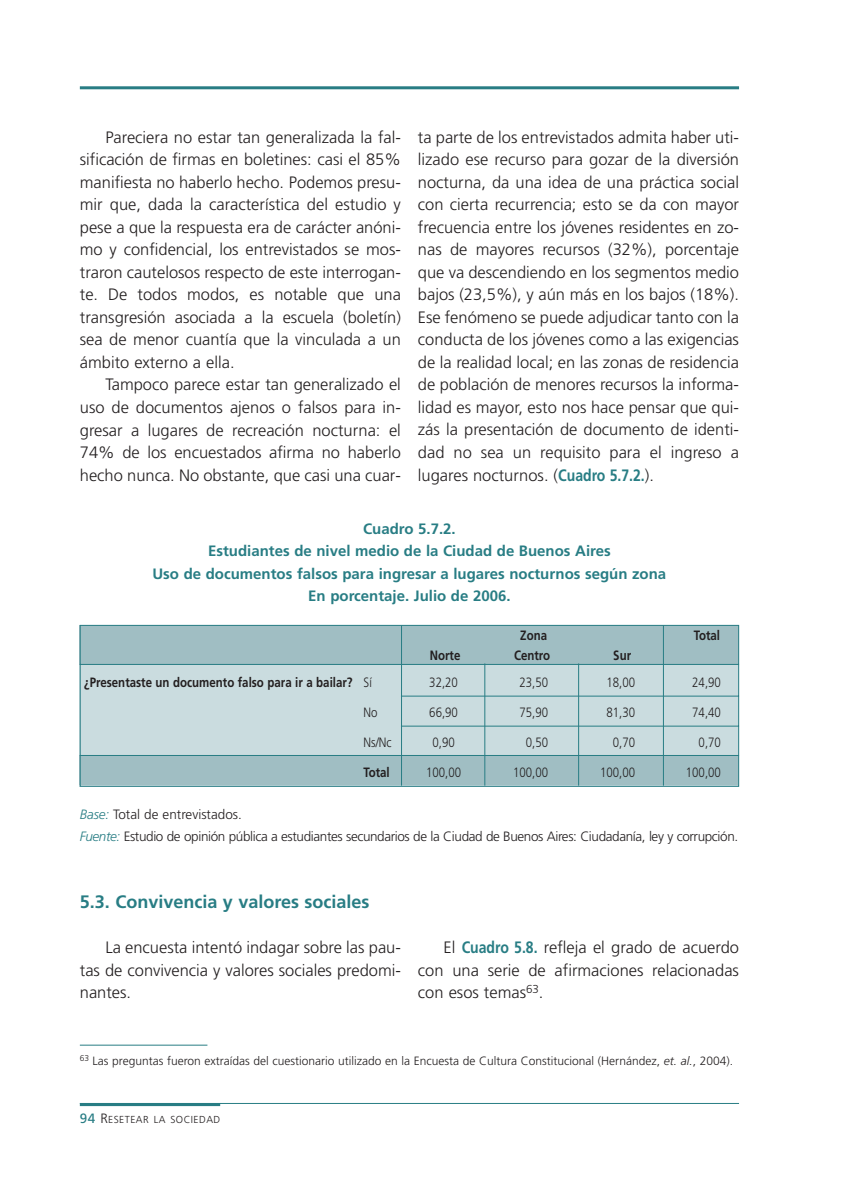
<style>
.page{position:relative;width:842px;height:1185px;background:#fff}
.page>*{position:absolute;margin:0;border:0;box-sizing:border-box;transform-origin:0 0}
.t1{font:700 18px "Frutiger";color:#287d84}
.t2{font:300 16.5px/22.5px "Frutiger";color:#231f20;text-align:justify}
.t3{font:700 15px/22.5px "Frutiger";color:#287d84;text-align:center}
.t4{font:300 13.5px/22.5px "Frutiger";letter-spacing:-.03em;color:#231f20}
.t5{font:300 13.5px "Frutiger";letter-spacing:-.03em;color:#231f20;scale:.85 1}
.t6{font:700 13.5px "Frutiger";color:#231f20;scale:.85 1}
.t7{font:300 12px "Frutiger";color:#231f20}
.t8{font:300 10.2px "Frutiger";letter-spacing:.045em;color:#231f20}
.s1{font-weight:700;color:#287d84}
.s2{font-weight:300}
.s3{font-style:italic;color:#287d84}
.s4{font-style:italic}
.s5{font-weight:400;font-size:13.5px;color:#287d84}
.s6{font-size:13.5px}
</style>
<div class="page">
<hr style="left:80px;top:1102px;width:140px;height:3px;background:#287d84">
<hr style="left:80px;top:1102px;width:659px;height:1px;background:#287d84">
<hr style="left:80px;top:86px;width:659px;height:3px;background:#287d84">
<hr style="left:80px;top:1044px;width:127px;height:1px;background:#287d84">
<svg style="left:79px;top:624px;width:661px;height:163px;background:#b3ccd0"></svg>
<hr style="left:401px;top:625px;width:1px;height:160px;background:#287d84">
<hr style="left:484px;top:663px;width:1px;height:122px;background:#287d84">
<hr style="left:578px;top:663px;width:1px;height:122px;background:#287d84">
<hr style="left:663px;top:625px;width:1px;height:160px;background:#287d84">
<p class="t2" style="left:80px;top:127px;width:323px;text-indent:26px">Pareciera no estar tan generalizada la fal&shy;sificación de firmas en boletines: casi el 85% manifiesta no haberlo hecho. Podemos presu&shy;mir que, dada la característica del estudio y pese a que la respuesta era de carácter anóni&shy;mo y confidencial, los entrevistados se mos&shy;traron cautelosos respecto de este interrogan&shy;te. De todos modos, es notable que una transgresión asociada a la escuela (boletín) sea de menor cuantía que la vinculada a un ámbito externo a ella.</p>
<p class="t2" style="left:80px;top:375px;width:323px;text-indent:26px">Tampoco parece estar tan generalizado el uso de documentos ajenos o falsos para in&shy;gresar a lugares de recreación nocturna: el 74% de los encuestados afirma no haberlo hecho nunca. No obstante, que casi una cuar-</p>
<p class="t2" style="left:418px;top:127px;width:323px">ta parte de los entrevistados admita haber uti&shy;lizado ese recurso para gozar de la diversión nocturna, da una idea de una práctica social con cierta recurrencia; esto se da con mayor frecuencia entre los jóvenes residentes en zo&shy;nas de mayores recursos (32%), porcentaje que va descendiendo en los segmentos medio bajos (23,5%), y aún más en los bajos (18%).<br>Ese fenómeno se puede adjudicar tanto con la conducta de los jóvenes como a las exigencias de la realidad local; en las zonas de residencia de población de menores recursos la informa&shy;lidad es mayor, esto nos hace pensar que qui&shy;zás la presentación de documento de identi&shy;dad no sea un requisito para el ingreso a lugares nocturnos. (<span class="s1">Cuadro 5.7.2.</span>).</p>
<p class="t3" style="left:152px;top:518px;width:515px">Cuadro 5.7.2.<br>Estudiantes de nivel medio de la Ciudad de Buenos Aires<br>Uso de documentos falsos para ingresar a lugares nocturnos según zona En porcentaje. Julio de 2006.</p>
<p class="t6" style="left:520px;top:630px;width:33px">Zona</p>
<p class="t6" style="left:694px;top:630px;width:32px">Total</p>
<p class="t6" style="left:430px;top:649px;width:37px">Norte</p>
<p class="t6" style="left:514px;top:649px;width:44px">Centro</p>
<p class="t6" style="left:613px;top:649px;width:23px">Sur</p>
<p class="t6" style="left:84px;top:676px;width:340px">¿Presentaste un documento falso para ir a bailar? <span class="s2">Sí</span></p>
<p class="t5" style="left:429px;top:676px;width:35px">32,20</p>
<p class="t5" style="left:519px;top:676px;width:35px">23,50</p>
<p class="t5" style="left:606px;top:676px;width:35px">18,00</p>
<p class="t5" style="left:692px;top:676px;width:35px">24,90</p>
<p class="t5" style="left:364px;top:706px;width:18px">No</p>
<p class="t5" style="left:429px;top:706px;width:35px">66,90</p>
<p class="t5" style="left:519px;top:706px;width:35px">75,90</p>
<p class="t5" style="left:606px;top:706px;width:35px">81,30</p>
<p class="t5" style="left:692px;top:706px;width:35px">74,40</p>
<p class="t5" style="left:364px;top:736px;width:35px">Ns/Nc</p>
<p class="t5" style="left:432px;top:736px;width:28px">0,90</p>
<p class="t5" style="left:526px;top:736px;width:28px">0,50</p>
<p class="t5" style="left:613px;top:736px;width:28px">0,70</p>
<p class="t5" style="left:698px;top:736px;width:28px">0,70</p>
<p class="t6" style="left:364px;top:766px;width:32px">Total</p>
<p class="t5" style="left:426px;top:766px;width:43px">100,00</p>
<p class="t5" style="left:513px;top:766px;width:43px">100,00</p>
<p class="t5" style="left:600px;top:766px;width:43px">100,00</p>
<p class="t5" style="left:686px;top:766px;width:43px">100,00</p>
<p class="t4" style="left:80px;top:803px;width:660px"><span class="s3">Base:</span> Total de entrevistados.<br><span class="s3">Fuente:</span> Estudio de opinión pública a estudiantes secundarios de la Ciudad de Buenos Aires: Ciudadanía, ley y corrupción.</p>
<p class="t1" style="left:80px;top:894px;width:291px">5.3. Convivencia y valores sociales</p>
<p class="t2" style="left:80px;top:937px;width:323px;text-indent:26px">La encuesta intentó indagar sobre las pau&shy;tas de convivencia y valores sociales predomi&shy;nantes.</p>
<p class="t2" style="left:418px;top:937px;width:323px;text-indent:26px">El <span class="s1">Cuadro 5.8.</span> refleja el grado de acuerdo con una serie de afirmaciones relacionadas con esos temas<sup>63</sup>.</p>
<p class="t7" style="left:80px;top:1056px;width:655px"><sup>63</sup> Las preguntas fueron extraídas del cuestionario utilizado en la Encuesta de Cultura Constitucional (Hernández, <span class="s4">et. al.</span>, 2004).</p>
<p class="t8" style="left:80px;top:1115px;width:142px"><span class="s5">94</span> <span class="s6">R</span>ESETEAR LA SOCIEDAD</p>
</div>
